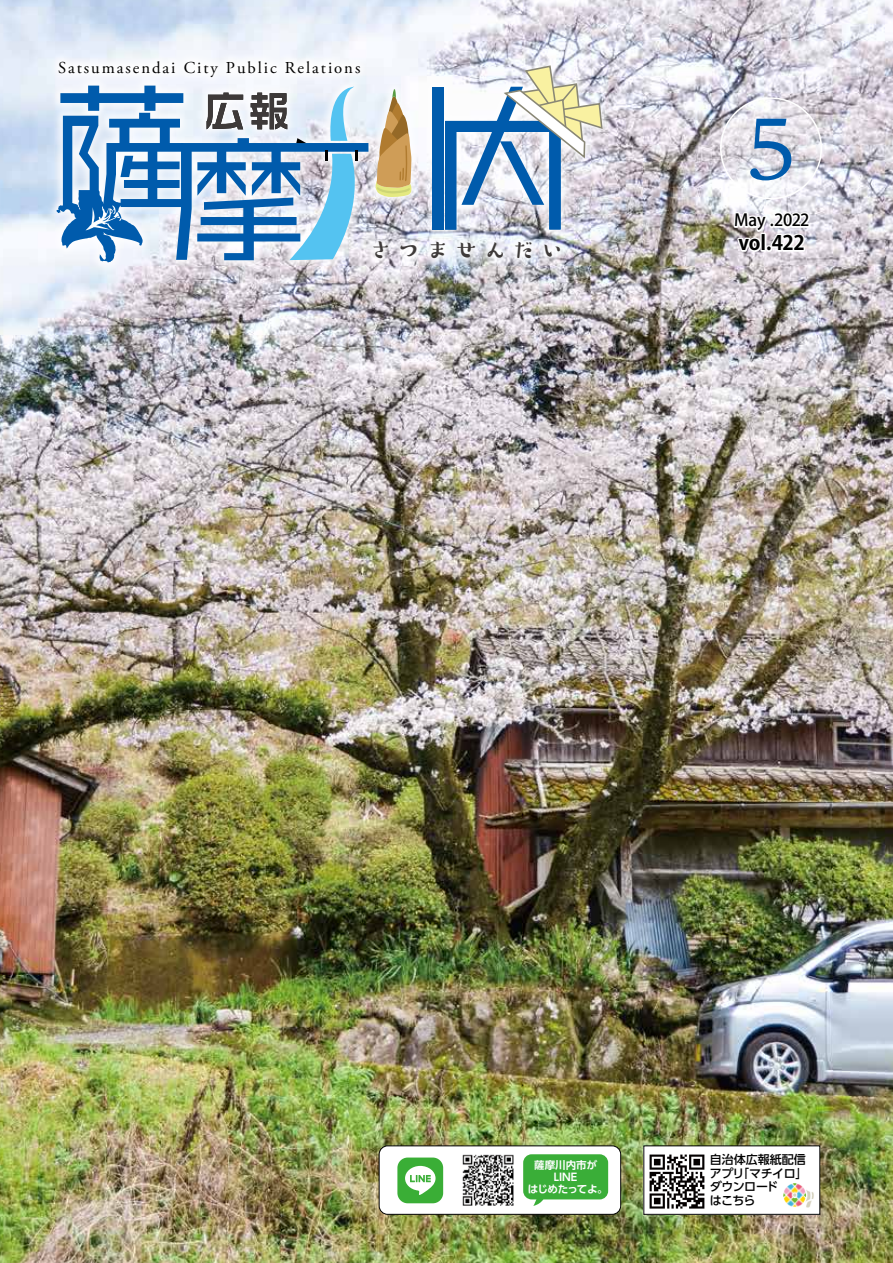
<style>
.page{position:relative;width:893px;height:1263px;background:#fff}
.page>*{position:absolute;margin:0;border:0;box-sizing:border-box;transform-origin:0 0}
.t1{font:500 79.35px "UD Reimin Pr 6";color:#005bac}
.t2{font:500 26.1px "Suzumushi Std";letter-spacing:.1em;color:#3e3a39}
.t3{font:700 19.8px "Koz Go Pro";letter-spacing:-.02em;color:#000}
.t4{font:16.65px "Adobe Garamond Pro";letter-spacing:.12em;color:#000}
.t5{font:500 16.5px "Koz Go Pro";letter-spacing:-.015em;color:#000}
.t6{font:500 12px/13.5px "UD Shin Go Pro";letter-spacing:-.03em;color:#000}
.t7{font:700 10.5px/12px "UD Shin Go Pro De";color:#fff;text-align:center}
</style>
<div class="page">
<img style="left:0;top:0;width:892px;height:1263px">
<hr style="left:892px;top:0;width:1px;height:1263px;background:#005bac">
<hr style="left:892px;top:427px;width:1px;height:435px;background:#000">
<svg style="left:732px;top:178px;width:80px;height:102px"></svg>
<svg style="left:721px;top:98px;width:100px;height:101px"></svg>
<div style="left:720px;top:97px;width:102px;height:102px;border:2px solid #fff;border-radius:50%"></div>
<img style="left:0;top:1px;width:659px;height:323px">
<img style="left:4px;top:5px;width:411px;height:128px">
<img style="left:313px;top:183px;width:306px;height:137px">
<div style="left:433px;top:87px;width:11px;height:143px;background:#005bac"></div>
<svg style="left:445px;top:64px;width:158px;height:166px"></svg>
<svg style="left:56px;top:86px;width:312px;height:176px"></svg>
<svg style="left:375px;top:89px;width:37px;height:108px"></svg>
<div style="left:644px;top:1146px;width:176px;height:68px;background:#fff"></div>
<img style="left:649px;top:1154px;width:56px;height:55px">
<img style="left:783px;top:1183px;width:31px;height:25px">
<div style="left:379px;top:1146px;width:242px;height:68px;background:#fff;border-radius:9px"></div>
<div style="left:379px;top:1146px;width:242px;height:68px;border:1px solid #000;border-radius:9px"></div>
<img style="left:462px;top:1154px;width:52px;height:52px">
<div style="left:523px;top:1154px;width:85px;height:45px;background:#3aae38;border-radius:9px"></div>
<svg style="left:533px;top:1199px;width:13px;height:7px"></svg>
<div style="left:397px;top:1157px;width:46px;height:46px;background:#3aae36;border-radius:10px"></div>
<svg style="left:405px;top:1166px;width:31px;height:29px"></svg>
<p class="t4" style="left:58px;top:58px;width:304px">Satsumasendai City Public Relations</p>
<h2 class="t2" style="left:367px;top:233px;width:199px">さつませんだい</h2>
<h1 class="t1" style="left:747px;top:84px;width:50px">5</h1>
<p class="t5" style="left:734px;top:210px;width:77px">May .2022</p>
<p class="t3" style="left:738px;top:230px;width:68px">vol.422</p>
<p class="t7" style="left:528px;top:1159px;width:81px">薩摩川内市が<br>LINE<br>はじめたってよ。</p>
<p class="t6" style="left:710px;top:1152px;width:99px">自治体広報紙配信アプリ「マチイロ」ダウンロード<br>はこちら</p>
</div>
